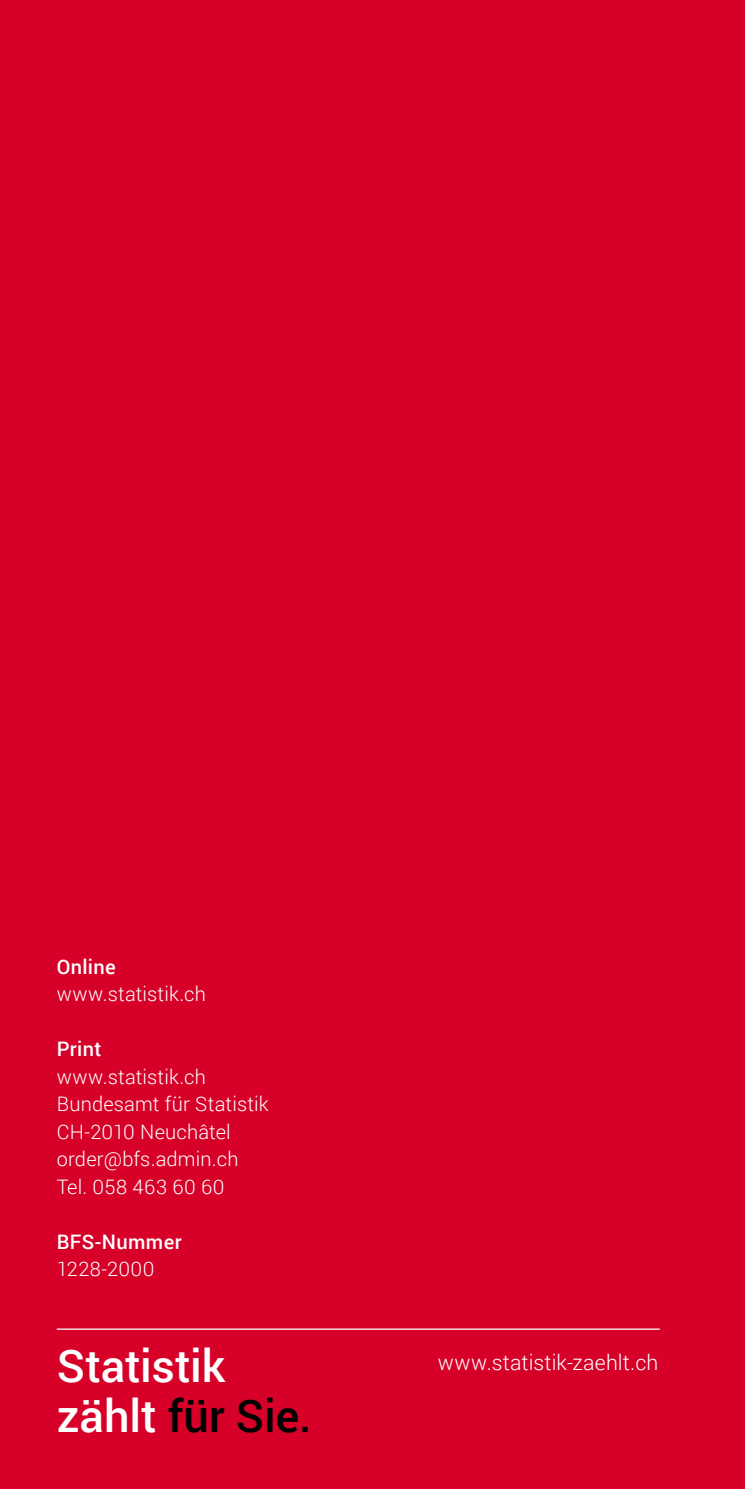
<style>
.page{position:relative;width:745px;height:1489px;background:#fff}
.page>*{position:absolute;margin:0;border:0;box-sizing:border-box;transform-origin:0 0}
.Grundtext_Linksbündi{font:500 45px/50px "Roboto";letter-spacing:-.005em;color:#fff}
.Grundtext_Linksbündi-2{font:300 21.25px "Roboto";letter-spacing:.005em;color:#fff}
.Grundtext_Linksbündi-3{font:300 20px/27.5px "Roboto";letter-spacing:.01em;color:#fff}
.Grundtext_Linksbündi-4{font:500 20px/27.5px "Roboto";letter-spacing:.015em;color:#fff}
.s1{font-weight:500}
.s2{font-weight:300}
.s3{color:#000}
</style>
<div class="page">
<div style="left:0;top:0;width:744px;height:1488px;background:#d60028"></div>
<hr style="left:57px;top:1328px;width:602px;height:1px;background:#fff">
<p class="Grundtext_Linksbündi-4" style="left:57px;top:951px;width:60px">Online</p>
<p class="Grundtext_Linksbündi-3" style="left:57px;top:979px;width:151px">www.statistik.ch</p>
<p class="Grundtext_Linksbündi-3" style="left:57px;top:1034px;width:213px"><span class="s1">Print<br></span>www.statistik.ch<br>Bundesamt für Statistik<br>CH-2010 Neuchâtel</p>
<p class="Grundtext_Linksbündi-3" style="left:57px;top:1144px;width:183px">order@bfs.admin.ch<br>Tel. 058 463 60 60</p>
<p class="Grundtext_Linksbündi-4" style="left:57px;top:1226px;width:126px">BFS-Nummer<br><span class="s2">1228-2000</span></p>
<p class="Grundtext_Linksbündi" style="left:57px;top:1339px;width:256px">Statistik zählt <span class="s3">für Sie.</span></p>
<p class="Grundtext_Linksbündi-2" style="left:437px;top:1347px;width:222px">www.statistik-zaehlt.ch</p>
</div>
